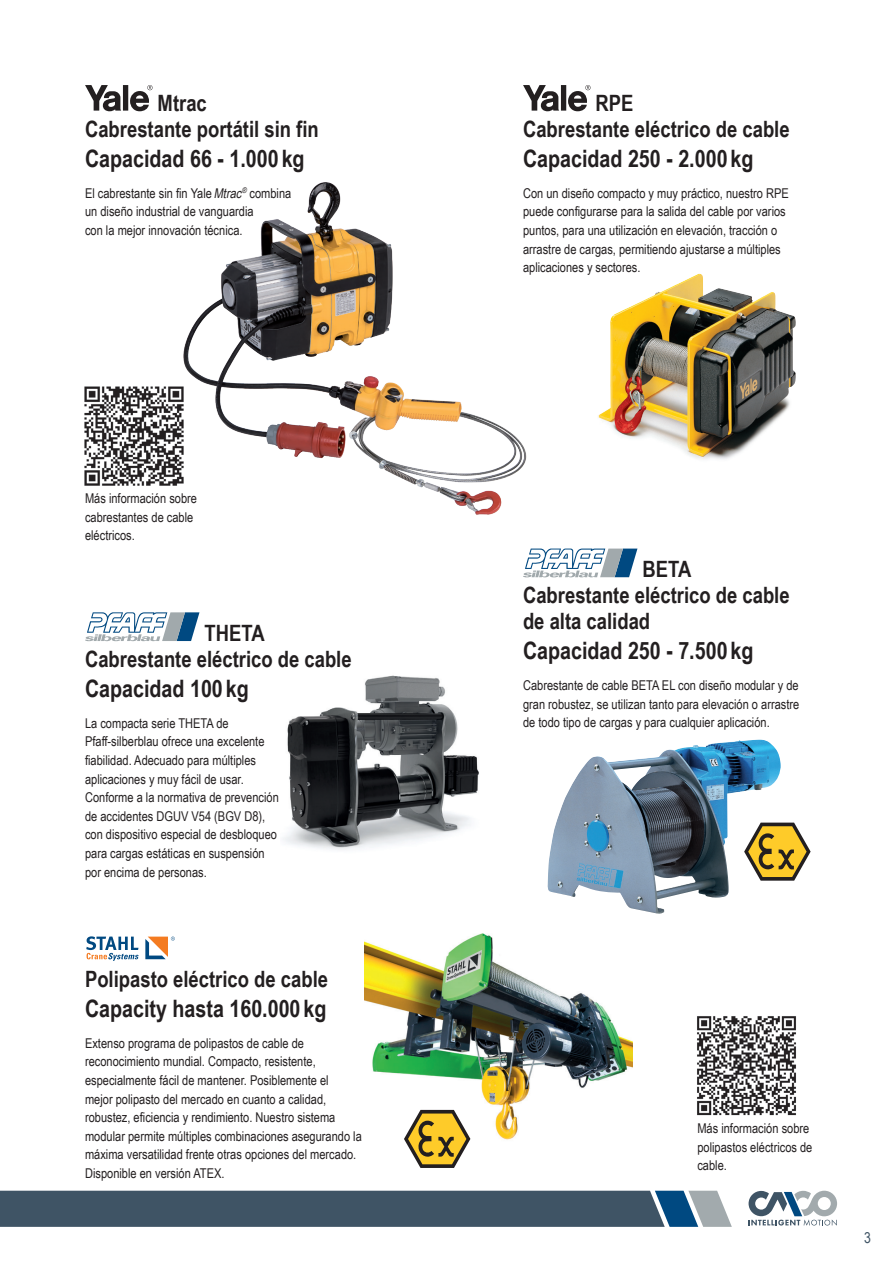
<style>
.page{position:relative;width:893px;height:1263px;background:#fff}
.page>*{position:absolute;margin:0;border:0;box-sizing:border-box;transform-origin:0 0}
.CHAPTERHEAD_en{font:700 24px "Arial Narrow";color:#231f20}
.HEADLINE_en{font:700 22.5px/26px "Arial Narrow";color:#231f20}
.t1{font:15px "Arial Narrow";color:#3f5465}
.TEXT_en{font:13.5px/18.6px "Arial Narrow";color:#231f20}
.s1{font-style:italic}
</style>
<div class="page">
<svg style="left:0;top:1191px;width:732px;height:36px"></svg>
<svg style="left:748px;top:1191px;width:89px;height:35px"></svg>
<img style="left:365px;top:933px;width:268px;height:207px">
<img style="left:598px;top:274px;width:198px;height:185px">
<img style="left:283px;top:675px;width:196px;height:175px">
<img style="left:183px;top:182px;width:344px;height:333px">
<svg style="left:523px;top:85px;width:67px;height:26px"></svg>
<svg style="left:523px;top:549px;width:114px;height:28px"></svg>
<svg style="left:85px;top:612px;width:114px;height:29px"></svg>
<svg style="left:85px;top:85px;width:68px;height:26px"></svg>
<svg style="left:86px;top:936px;width:53px;height:25px"></svg>
<svg style="left:145px;top:936px;width:30px;height:23px"></svg>
<svg style="left:781px;top:823px;width:30px;height:58px"></svg>
<svg style="left:404px;top:1110px;width:66px;height:58px"></svg>
<img style="left:547px;top:739px;width:234px;height:175px">
<img style="left:84px;top:383px;width:103px;height:106px">
<img style="left:697px;top:1016px;width:99px;height:100px">
<p class="HEADLINE_en" style="left:85px;top:89px;width:235px;text-indent:73px">Mtrac<br>Cabrestante portátil sin fin</p>
<p class="CHAPTERHEAD_en" style="left:85px;top:141px;width:221px">Capacidad 66 - 1.000 kg</p>
<p class="TEXT_en" style="left:85px;top:183px;width:208px">El cabrestante sin fin Yale<span class="s1">Mtrac</span><sup>®</sup> combina un diseño industrial de vanguardia<br>con la mejor innovación técnica.</p>
<p class="TEXT_en" style="left:85px;top:488px;width:113px">Más información sobre cabrestantes de cable eléctricos.</p>
<p class="HEADLINE_en" style="left:205px;top:619px;width:62px">THETA</p>
<p class="HEADLINE_en" style="left:85px;top:645px;width:268px">Cabrestante eléctrico de cable</p>
<p class="CHAPTERHEAD_en" style="left:85px;top:671px;width:165px">Capacidad 100 kg</p>
<p class="TEXT_en" style="left:85px;top:713px;width:195px">La compacta serie THETA de Pfaff-silberblau ofrece una excelente fiabilidad. Adecuado para múltiples aplicaciones y muy fácil de usar.<br>Conforme a la normativa de prevención de accidentes DGUV V54 (BGV D8), con dispositivo especial de desbloqueo para cargas estáticas en suspensión por encima de personas.</p>
<p class="HEADLINE_en" style="left:85px;top:965px;width:245px">Polipasto eléctrico de cable</p>
<p class="CHAPTERHEAD_en" style="left:85px;top:991px;width:243px">Capacity hasta 160.000 kg</p>
<p class="TEXT_en" style="left:85px;top:1033px;width:278px">Extenso programa de polipastos de cable de reconocimiento mundial. Compacto, resistente, especialmente fácil de mantener. Posiblemente el<br>mejor polipasto del mercado en cuanto a calidad, robustez, eficiencia y rendimiento. Nuestro sistema modular permite múltiples combinaciones asegurando la máxima versatilidad frente otras opciones del mercado.<br>Disponible en versión ATEX.</p>
<p class="HEADLINE_en" style="left:523px;top:89px;width:268px;text-indent:73px">RPE<br>Cabrestante eléctrico de cable</p>
<p class="CHAPTERHEAD_en" style="left:523px;top:141px;width:232px">Capacidad 250 - 2.000 kg</p>
<p class="TEXT_en" style="left:523px;top:183px;width:267px">Con un diseño compacto y muy práctico, nuestro RPE puede configurarse para la salida del cable por varios puntos, para una utilización en elevación, tracción o arrastre de cargas, permitiendo ajustarse a múltiples aplicaciones y sectores.</p>
<p class="HEADLINE_en" style="left:643px;top:555px;width:50px">BETA</p>
<p class="HEADLINE_en" style="left:523px;top:581px;width:268px">Cabrestante eléctrico de cable de alta calidad</p>
<p class="CHAPTERHEAD_en" style="left:523px;top:633px;width:232px">Capacidad 250 - 7.500 kg</p>
<p class="TEXT_en" style="left:523px;top:675px;width:278px;text-align:justify">Cabrestante de cable BETA EL con diseño modular y de gran robustez, se utilizan tanto para elevación o arrastre de todo tipo de cargas y para cualquier aplicación.</p>
<p class="TEXT_en" style="left:697px;top:1118px;width:117px">Más información sobre polipastos eléctricos de cable.</p>
<p class="t1" style="left:864px;top:1226px;width:8px">3</p>
</div>
